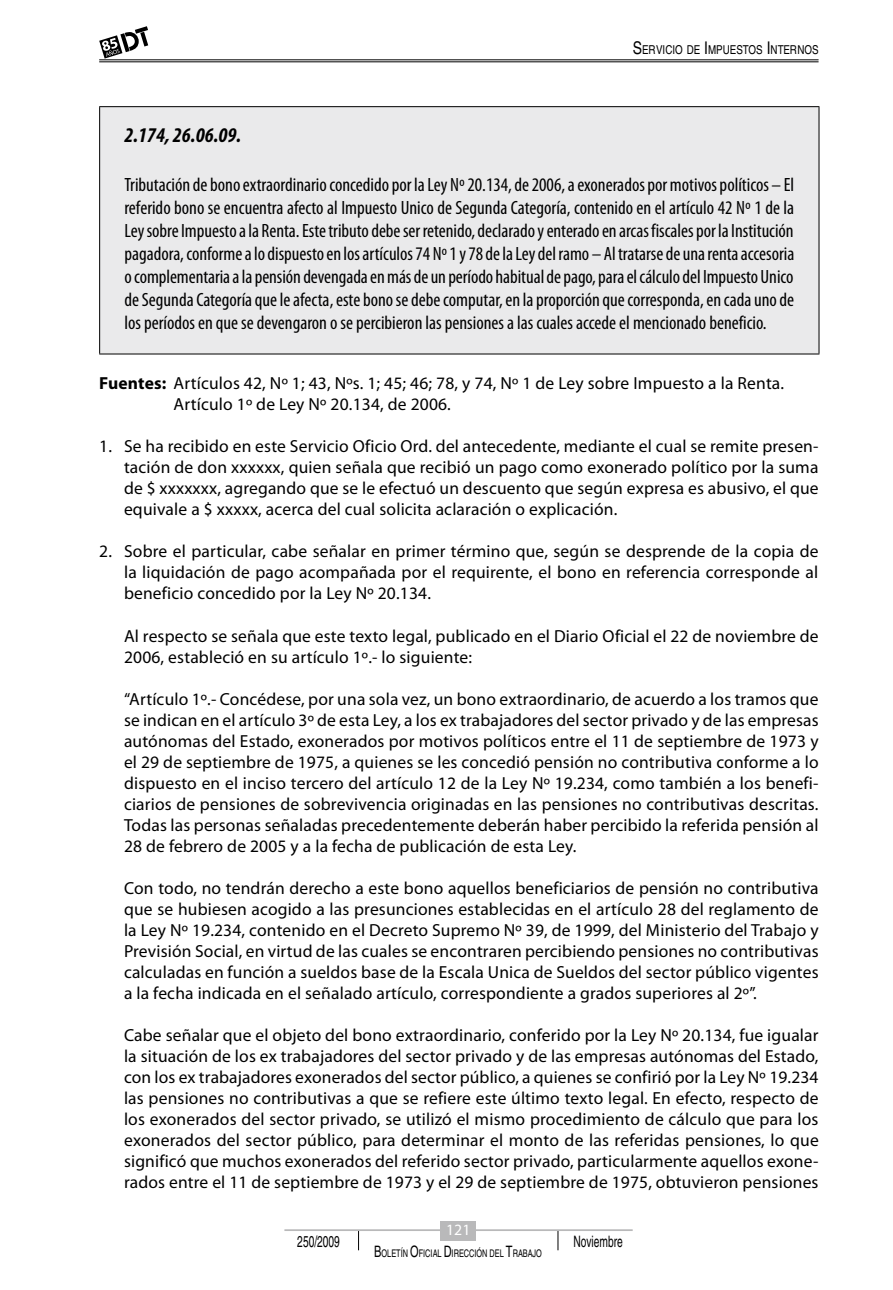
<style>
.page{position:relative;width:893px;height:1290px;background:#fff}
.page>*{position:absolute;margin:0;border:0;box-sizing:border-box;transform-origin:0 0}
.t1{font:italic 700 condensed 21px "Myriad Pro";color:#000}
.t2{font:condensed 19.25px/23.1px "Myriad Pro";color:#000;text-align:justify}
.t3{font:17.5px/21px "Myriad Pro";letter-spacing:.01em;color:#000;text-align:justify}
.t4{font:15.75px "Helvetica LT Std";color:#000;scale:.65 1}
.t5{font:15.75px "Myriad Pro";color:#fff}
.t6{font:12.25px "Helvetica LT Std";color:#000;scale:.8 1}
.t7{font:10.5px "Helvetica LT Std";color:#000;scale:.7 1}
.s1{font-size:17.5px}
.s2{font-weight:700}
.s3{font-size:15.75px}
</style>
<div class="page">
<svg style="left:358px;top:1231px;width:1px;height:19px"></svg>
<svg style="left:557px;top:1231px;width:1px;height:19px"></svg>
<hr style="left:284px;top:1229px;width:349px;height:2px;background:#b9b9ba">
<div style="left:440px;top:1221px;width:36px;height:19px;background:#b9b9ba"></div>
<hr style="left:99px;top:62px;width:720px;height:1px;background:#000">
<hr style="left:99px;top:60px;width:720px;height:1px;background:#000">
<svg style="left:99px;top:26px;width:49px;height:33px"></svg>
<div style="left:100px;top:107px;width:719px;height:247px;background:#eaeaeb"></div>
<hr style="left:99px;top:106px;width:720px;height:1px;background:#000">
<hr style="left:99px;top:107px;width:1px;height:247px;background:#000">
<hr style="left:819px;top:107px;width:1px;height:247px;background:#000">
<hr style="left:99px;top:354px;width:720px;height:1px;background:#000">
<p class="t6" style="left:633px;top:42px;width:234px"><span class="s1">S</span>ERVICIO DE <span class="s1">I</span>MPUESTOS <span class="s1">I</span>NTERNOS</p>
<p class="t1" style="left:124px;top:124px;width:118px">2.174, 26.06.09.</p>
<p class="t2" style="left:124px;top:173px;width:671px">Tributación de bono extraordinario concedido por la Ley Nº20.134, de 2006, a exonerados por motivos políticos – El referido bono se encuentra afecto al Impuesto Unico de Segunda Categoría, contenido en el artículo 42 Nº 1 de la Ley sobre Impuesto a la Renta. Este tributo debe ser retenido, declarado y enterado en arcas fiscales por la Institución pagadora, conforme a lo dispuesto en los artículos 74 Nº1 y 78 de la Ley del ramo – Al tratarse de una renta accesoria o complementaria a la pensión devengada en más de un período habitual de pago, para el cálculo del Impuesto Unico de Segunda Categoría que le afecta, este bono se debe computar, en la proporción que corresponda, en cada uno de los períodos en que se devengaron o se percibieron las pensiones a las cuales accede el mencionado beneficio.</p>
<p class="t3" style="left:174px;top:373px;width:612px;text-indent:-74px"><span class="s2">Fuentes:</span> Artículos 42, Nº 1; 43, Nºs. 1; 45; 46; 78, y 74, Nº 1 de Ley sobre Impuesto a la Renta.<br>Artículo 1º de Ley Nº 20.134, de 2006.</p>
<p class="t3" style="left:124px;top:436px;width:696px;text-indent:-25px">1. Se ha recibido en este Servicio Oficio Ord. del antecedente, mediante el cual se remite presen&shy;tación de don xxxxxx, quien señala que recibió un pago como exonerado político por la suma de $ xxxxxxx, agregando que se le efectuó un descuento que según expresa es abusivo, el que equivale a $ xxxxx, acerca del cual solicita aclaración o explicación.</p>
<p class="t3" style="left:124px;top:541px;width:696px;text-indent:-25px">2. Sobre el particular, cabe señalar en primer término que, según se desprende de la copia de la liquidación de pago acompañada por el requirente, el bono en referencia corresponde al beneficio concedido por la Ley Nº 20.134.</p>
<p class="t3" style="left:124px;top:625px;width:696px">Al respecto se señala que este texto legal, publicado en el Diario Oficial el 22 de noviembre de<br>2006, estableció en su artículo 1º.- lo siguiente:</p>
<p class="t3" style="left:124px;top:688px;width:696px">“Artículo 1º.- Concédese, por una sola vez, un bono extraordinario, de acuerdo a los tramos que se indican en el artículo 3º de esta Ley, a los ex trabajadores del sector privado y de las empresas autónomas del Estado, exonerados por motivos políticos entre el 11 de septiembre de 1973 y el 29 de septiembre de 1975, a quienes se les concedió pensión no contributiva conforme a lo dispuesto en el inciso tercero del artículo 12 de la Ley Nº 19.234, como también a los benefi&shy;ciarios de pensiones de sobrevivencia originadas en las pensiones no contributivas descritas.<br>Todas las personas señaladas precedentemente deberán haber percibido la referida pensión al 28 de febrero de 2005 y a la fecha de publicación de esta Ley.</p>
<p class="t3" style="left:124px;top:877px;width:696px">Con todo, no tendrán derecho a este bono aquellos beneficiarios de pensión no contributiva que se hubiesen acogido a las presunciones establecidas en el artículo 28 del reglamento de la Ley Nº 19.234, contenido en el Decreto Supremo Nº 39, de 1999, del Ministerio del Trabajo y Previsión Social, en virtud de las cuales se encontraren percibiendo pensiones no contributivas calculadas en función a sueldos base de la Escala Unica de Sueldos del sector público vigentes a la fecha indicada en el señalado artículo, correspondiente a grados superiores al 2º”.</p>
<p class="t3" style="left:124px;top:1024px;width:696px">Cabe señalar que el objeto del bono extraordinario, conferido por la Ley Nº 20.134, fue igualar la situación de los ex trabajadores del sector privado y de las empresas autónomas del Estado, con los ex trabajadores exonerados del sector público, a quienes se confirió por la Ley Nº 19.234 las pensiones no contributivas a que se refiere este último texto legal. En efecto, respecto de los exonerados del sector privado, se utilizó el mismo procedimiento de cálculo que para los exonerados del sector público, para determinar el monto de las referidas pensiones, lo que significó que muchos exonerados del referido sector privado, particularmente aquellos exone&shy;rados entre el 11 de septiembre de 1973 y el 29 de septiembre de 1975, obtuvieron pensiones</p>
<p class="t5" style="left:446px;top:1221px;width:26px">121</p>
<p class="t4" style="left:297px;top:1232px;width:67px">250/2009</p>
<p class="t4" style="left:574px;top:1232px;width:77px">Noviembre</p>
<p class="t7" style="left:374px;top:1247px;width:241px"><span class="s3">B</span>OLETÍN <span class="s3">O</span>FICIAL <span class="s3">D</span>IRECCIÓN DEL <span class="s3">T</span>RABAJO</p>
</div>
